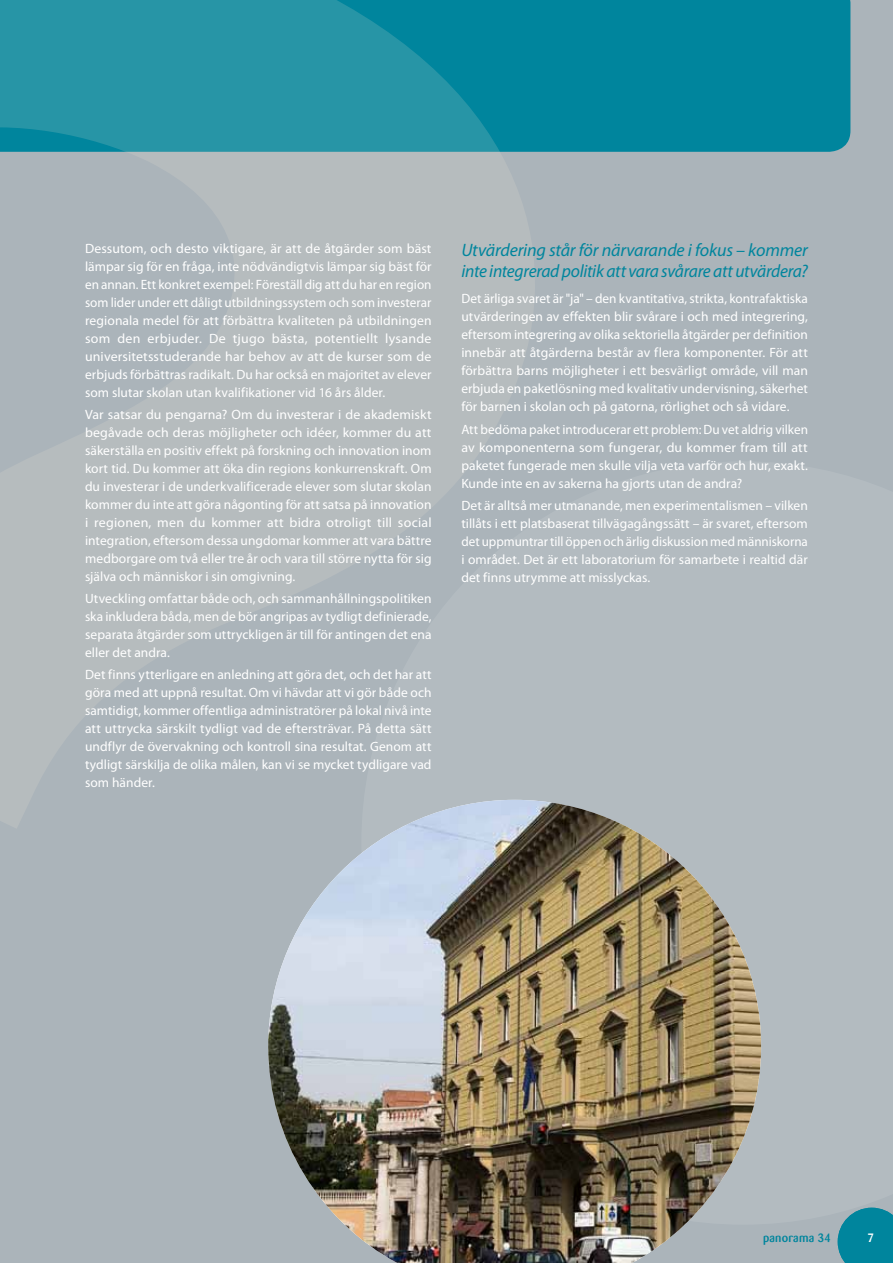
<style>
.page{position:relative;width:893px;height:1263px;background:#abb4ba}
.page>*{position:absolute;margin:0;border:0;box-sizing:border-box;transform-origin:0 0}
.t1{font:italic 18px/21px "Myriad Pro";letter-spacing:-.015em;color:#00859d}
.t2{font:13.5px/18px "Myriad Pro";letter-spacing:.005em;color:#fff;text-align:justify}
.t3{font:500 12px "Barmeno";letter-spacing:.02em;color:#00859d}
.t4{font:500 12px "Barmeno";color:#fff}
</style>
<div class="page">
<div style="left:574px;top:0;width:276px;height:152px;background:#00859d"></div>
<svg style="left:0;top:0;width:574px;height:828px"></svg>
<img style="left:268px;top:800px;width:493px;height:463px">
<svg style="left:838px;top:1208px;width:55px;height:55px;background:#1189a0"></svg>
<p class="t2" style="left:85px;top:239px;width:348px">Dessutom, och desto viktigare, är att de åtgärder som bäst lämpar sig för en fråga, inte nödvändigtvis lämpar sig bäst för en annan. Ett konkret exempel: Föreställ dig att du har en region som lider under ett dåligt utbildningssystem och som investerar regionala medel för att förbättra kvaliteten på utbildningen som den erbjuder. De tjugo bästa, potentiellt lysande universitetsstuderande har behov av att de kurser som de erbjuds förbättras radikalt. Du har också en majoritet av elever som slutar skolan utan kvalifikationer vid 16 års ålder.</p>
<p class="t2" style="left:85px;top:405px;width:348px">Var satsar du pengarna? Om du investerar i de akademiskt begåvade och deras möjligheter och idéer, kommer du att säkerställa en positiv effekt på forskning och innovation inom kort tid. Du kommer att öka din regions konkurrenskraft. Om du investerar i de underkvalificerade elever som slutar skolan kommer du inte att göra någonting för att satsa på innovation i regionen, men du kommer att bidra otroligt till social integration, eftersom dessa ungdomar kommer att vara bättre medborgare om två eller tre år och vara till större nytta för sig själva och människor i sin omgivning.</p>
<p class="t2" style="left:85px;top:589px;width:348px">Utveckling omfattar både och, och sammanhållningspolitiken ska inkludera båda, men de bör angripas av tydligt definierade, separata åtgärder som uttryckligen är till för antingen det ena eller det andra.</p>
<p class="t2" style="left:85px;top:665px;width:348px">Det finns ytterligare en anledning att göra det, och det har att göra med att uppnå resultat. Om vi hävdar att vi gör både och samtidigt, kommer offentliga administratörer på lokal nivå inte att uttrycka särskilt tydligt vad de eftersträvar. På detta sätt undflyr de övervakning och kontroll sina resultat. Genom att tydligt särskilja de olika målen, kan vi se mycket tydligare vad som händer.</p>
<h1 class="t1" style="left:461px;top:239px;width:348px">Utvärdering står för närvarande i fokus – kommer inte integrerad politik att vara svårare att utvärdera?</h1>
<p class="t2" style="left:461px;top:290px;width:348px">Det ärliga svaret är "ja" – den kvantitativa, strikta, kontrafaktiska utvärderingen av effekten blir svårare i och med integrering, eftersom integrering av olika sektoriella åtgärder per definition innebär att åtgärderna består av flera komponenter. För att förbättra barns möjligheter i ett besvärligt område, vill man erbjuda en paketlösning med kvalitativ undervisning, säkerhet för barnen i skolan och på gatorna, rörlighet och så vidare.</p>
<p class="t2" style="left:461px;top:420px;width:348px">Att bedöma paket introducerar ett problem: Du vet aldrig vilken av komponenterna som fungerar, du kommer fram till att paketet fungerade men skulle vilja veta varför och hur, exakt.<br>Kunde inte en av sakerna ha gjorts utan de andra?</p>
<p class="t2" style="left:461px;top:496px;width:348px">Det är alltså mer utmanande, men experimentalismen – vilken tillåts i ett platsbaserat tillvägagångssätt – är svaret, eftersom det uppmuntrar till öppen och ärlig diskussion med människorna i området. Det är ett laboratorium för samarbete i realtid där det finns utrymme att misslyckas.</p>
<p class="t3" style="left:763px;top:1230px;width:69px">panorama 34</p>
<p class="t4" style="left:867px;top:1231px;width:8px">7</p>
</div>
